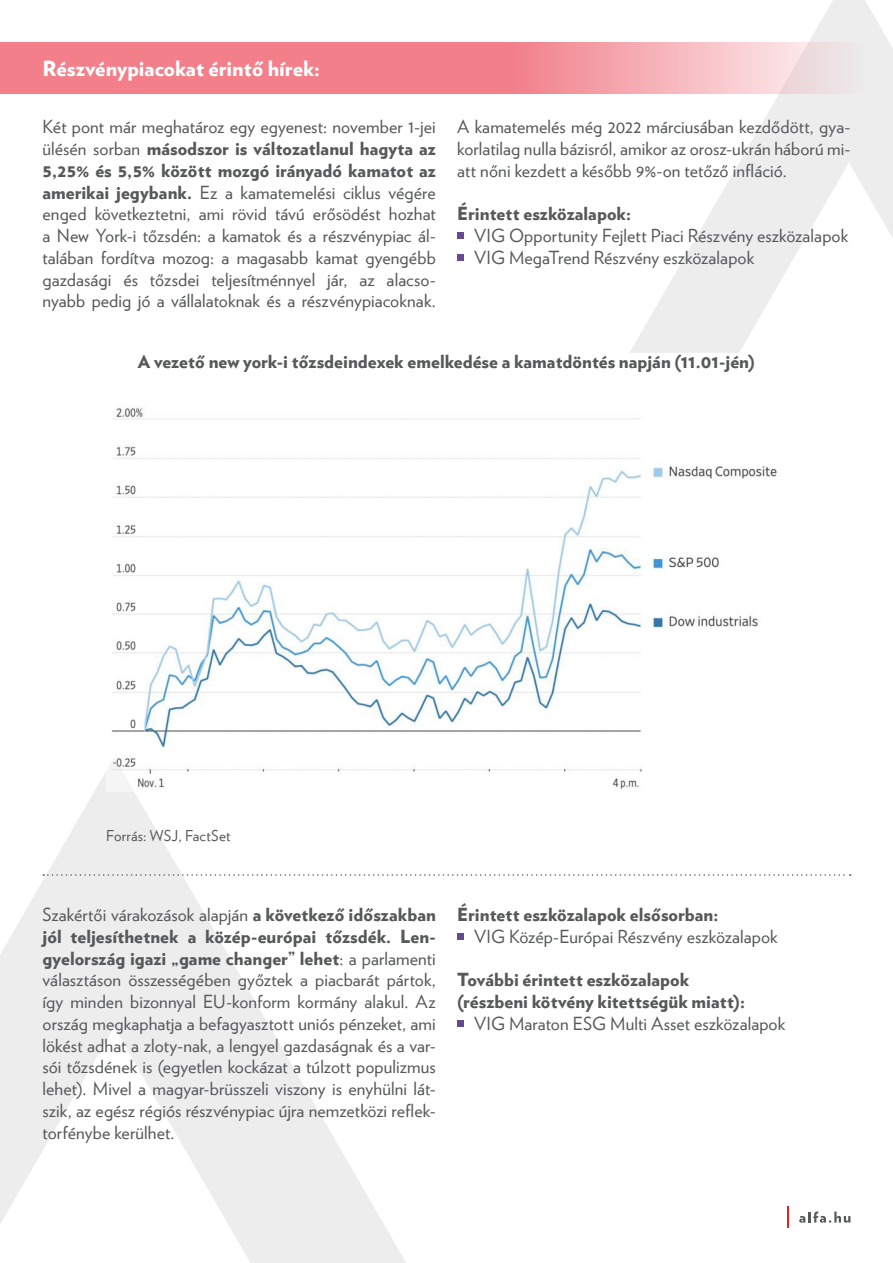
<style>
.page{position:relative;width:893px;height:1263px;background:#fff}
.page>*{position:absolute;margin:0;border:0;box-sizing:border-box;transform-origin:0 0}
.t1{font:900 21px "Verlag";color:#fff}
.t2{font:18px/21.8px "Verlag";letter-spacing:.005em;color:#57585a;text-align:justify}
.t3{font:900 18px/21.8px "Verlag";letter-spacing:.005em;color:#57585a}
.t4{font:15px "Verlag";letter-spacing:.01em;color:#57585a}
.s1{font-weight:900}
</style>
<div class="page">
<svg style="left:0;top:772px;width:406px;height:491px"></svg>
<svg style="left:799px;top:1211px;width:51px;height:12px"></svg>
<hr style="left:787px;top:1207px;width:2px;height:21px;background:#ee1d23">
<svg style="left:629px;top:0;width:264px;height:353px"></svg>
<svg style="left:43px;top:874px;width:808px;height:2px"></svg>
<svg style="left:0;top:43px;width:863px;height:51px;background:#f397a0"></svg>
<img style="left:106px;top:408px;width:671px;height:384px">
<div style="left:457px;top:933px;width:7px;height:7px;background:#68488f"></div>
<div style="left:457px;top:1020px;width:7px;height:7px;background:#68488f"></div>
<div style="left:457px;top:233px;width:7px;height:6px;background:#68488f"></div>
<div style="left:457px;top:254px;width:7px;height:7px;background:#68488f"></div>
<p class="t1" style="left:43px;top:51px;width:279px">Részvénypiacokat érintő hírek:</p>
<p class="t2" style="left:43px;top:115px;width:395px">Két pont már meghatároz egy egyenest: november 1-jei ülésén sorban <span class="s1">másodszor is változatlanul hagyta az 5,25% és 5,5% között mozgó irányadó kamatot az amerikai jegybank.</span> Ez a kamatemelési ciklus végére enged következtetni, ami rövid távú erősödést hozhat a New York-i tőzsdén: a kamatok és a részvénypiac ál&shy;talában fordítva mozog: a magasabb kamat gyengébb gazdasági és tőzsdei teljesítménnyel jár, az alacso&shy;nyabb pedig jó a vállalatoknak és a részvénypiacoknak.</p>
<p class="t2" style="left:457px;top:115px;width:395px">A kamatemelés még 2022 márciusában kezdődött, gya&shy;korlatilag nulla bázisról, amikor az orosz-ukrán háború mi&shy;att nőni kezdett a később 9%-on tetőző infláció.</p>
<p class="t3" style="left:457px;top:202px;width:175px">Érintett eszközalapok:</p>
<p class="t2" style="left:474px;top:224px;width:376px">VIG Opportunity Fejlett Piaci Részvény eszközalapok<br>VIG MegaTrend Részvény eszközalapok</p>
<p class="t3" style="left:138px;top:350px;width:619px">A vezető new york-i tőzsdeindexek emelkedése a kamatdöntés napján (11.01-jén)</p>
<p class="t4" style="left:106px;top:824px;width:126px">Forrás: WSJ, FactSet</p>
<p class="t2" style="left:43px;top:903px;width:395px">Szakértői várakozások alapján <span class="s1">a következő időszakban jól teljesíthetnek a közép-európai tőzsdék. Len&shy;gyelország igazi „game changer” lehet</span>: a parlamenti választáson összességében győztek a piacbarát pártok, így minden bizonnyal EU-konform kormány alakul. Az ország megkaphatja a befagyasztott uniós pénzeket, ami lökést adhat a zloty-nak, a lengyel gazdaságnak és a var&shy;sói tőzsdének is (egyetlen kockázat a túlzott populizmus lehet). Mivel a magyar-brüsszeli viszony is enyhülni lát&shy;szik, az egész régiós részvénypiac újra nemzetközi reflek&shy;torfénybe kerülhet.</p>
<p class="t3" style="left:457px;top:903px;width:263px">Érintett eszközalapok elsősorban:</p>
<p class="t2" style="left:474px;top:924px;width:305px">VIG Közép-Európai Részvény eszközalapok</p>
<p class="t3" style="left:457px;top:968px;width:290px">További érintett eszközalapok (részbeni kötvény kitettségük miatt):</p>
<p class="t2" style="left:474px;top:1011px;width:313px">VIG Maraton ESG Multi Asset eszközalapok</p>
</div>
